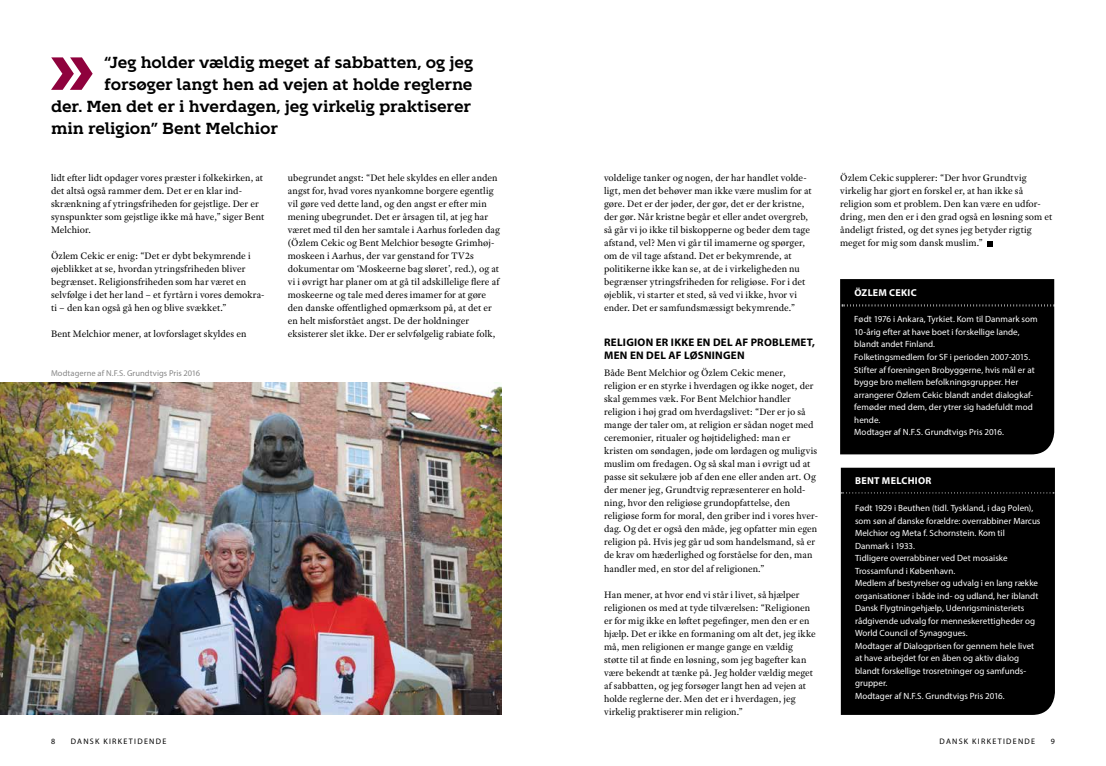
<style>
.page{position:relative;width:1106px;height:766px;background:#fff}
.page>*{position:absolute;margin:0;border:0;box-sizing:border-box;transform-origin:0 0}
.t1{font:700 16px "Kontrapunkt Bob";letter-spacing:-.005em;color:#000}
.t2{font:700 11px/13px "Myriad Pro";letter-spacing:.025em;color:#000}
.t3{font:10px/13px "Adobe Text Pro";letter-spacing:.005em;color:#000}
.t4{font:700 10px "Myriad Pro";letter-spacing:.025em;color:#fff}
.t5{font:9px/12.5px "Myriad Pro";letter-spacing:.005em;color:#fff}
.t6{font:8.5px "Myriad Pro";letter-spacing:.01em;color:#878787}
.t7{font:8px "Myriad Pro";letter-spacing:.16em;color:#000}
</style>
<div class="page">
<div style="left:840px;top:467px;width:214px;height:247px;background:#000"></div>
<svg style="left:841px;top:492px;width:213px;height:1px"></svg>
<svg style="left:51px;top:57px;width:42px;height:33px"></svg>
<div style="left:840px;top:279px;width:214px;height:175px;background:#000"></div>
<svg style="left:842px;top:304px;width:212px;height:2px"></svg>
<img style="left:0;top:383px;width:502px;height:331px">
<svg style="left:987px;top:241px;width:5px;height:5px"></svg>
<h1 class="t1" style="left:104px;top:54px;width:370px">“Jeg holder vældig meget af sabbatten, og jeg</h1>
<h1 class="t1" style="left:104px;top:76px;width:370px">forsøger langt hen ad vejen at holde reglerne</h1>
<h1 class="t1" style="left:51px;top:98px;width:421px">der. Men det er i hverdagen, jeg virkelig praktiserer</h1>
<h1 class="t1" style="left:51px;top:120px;width:228px">min religion” Bent Melchior</h1>
<p class="t3" style="left:51px;top:171px;width:215px">lidt efter lidt opdager vores præster i folkekirken, at det altså også rammer dem. Det er en klar ind&shy;skrænkning af ytringsfriheden for gejstlige. Der er synspunkter som gejstlige ikke må have,” siger Bent Melchior.</p>
<p class="t3" style="left:51px;top:249px;width:215px">Özlem Cekic er enig: “Det er dybt bekymrende i øjeblikket at se, hvordan ytringsfriheden bliver begrænset. Religionsfriheden som har været en selvfølge i det her land – et fyrtårn i vores demokra&shy;ti – den kan også gå hen og blive svækket.”</p>
<p class="t3" style="left:51px;top:327px;width:197px">Bent Melchior mener, at lovforslaget skyldes en</p>
<p class="t6" style="left:51px;top:367px;width:151px">Modtagerne af N.F.S. Grundtvigs Pris 2016</p>
<p class="t3" style="left:288px;top:171px;width:214px">ubegrundet angst: “Det hele skyldes en eller anden angst for, hvad vores nyankomne borgere egentlig vil gøre ved dette land, og den angst er efter min mening ubegrundet. Det er årsagen til, at jeg har været med til den her samtale i Aarhus forleden dag (Özlem Cekic og Bent Melchior besøgte Grimhøj&shy;moskeen i Aarhus, der var genstand for TV2s dokumentar om ‘Moskeerne bag sløret’, red.), og at vi i øvrigt har planer om at gå til adskillelige flere af moskeerne og tale med deres imamer for at gøre den danske offentlighed opmærksom på, at det er en helt misforstået angst. De der holdninger eksisterer slet ikke. Der er selvfølgelig rabiate folk,</p>
<p class="t7" style="left:51px;top:735px;width:6px">8</p>
<p class="t7" style="left:71px;top:735px;width:97px">DANSK KIRKETIDENDE</p>
<p class="t3" style="left:604px;top:171px;width:209px">voldelige tanker og nogen, der har handlet volde&shy;ligt, men det behøver man ikke være muslim for at gøre. Det er der jøder, der gør, det er der kristne, der gør. Når kristne begår et eller andet overgreb, så går vi jo ikke til biskopperne og beder dem tage afstand, vel? Men vi går til imamerne og spørger, om de vil tage afstand. Det er bekymrende, at politikerne ikke kan se, at de i virkeligheden nu begrænser ytringsfriheden for religiøse. For i det øjeblik, vi starter et sted, så ved vi ikke, hvor vi ender. Det er samfundsmæssigt bekymrende.”</p>
<p class="t2" style="left:604px;top:335px;width:212px">RELIGION ER IKKE EN DEL AF PROBLEMET,<br>MEN EN DEL AF LØSNINGEN</p>
<p class="t3" style="left:604px;top:366px;width:216px">Både Bent Melchior og Özlem Cekic mener, religion er en styrke i hverdagen og ikke noget, der skal gemmes væk. For Bent Melchior handler religion i høj grad om hverdagslivet: “Der er jo så mange der taler om, at religion er sådan noget med ceremonier, ritualer og højtidelighed: man er kristen om søndagen, jøde om lørdagen og muligvis muslim om fredagen. Og så skal man i øvrigt ud at passe sit sekulære job af den ene eller anden art. Og der mener jeg, Grundtvig repræsenterer en hold&shy;ning, hvor den religiøse grundopfattelse, den religiøse form for moral, den griber ind i vores hver&shy;dag. Og det er også den måde, jeg opfatter min egen religion på. Hvis jeg går ud som handelsmand, så er de krav om hæderlighed og forståelse for den, man handler med, en stor del af religionen.”</p>
<p class="t3" style="left:604px;top:587px;width:213px">Han mener, at hvor end vi står i livet, så hjælper religionen os med at tyde tilværelsen: “Religionen er for mig ikke en løftet pegefinger, men den er en hjælp. Det er ikke en formaning om alt det, jeg ikke må, men religionen er mange gange en vældig støtte til at finde en løsning, som jeg bagefter kan være bekendt at tænke på. Jeg holder vældig meget af sabbatten, og jeg forsøger langt hen ad vejen at holde reglerne der. Men det er i hverdagen, jeg virkelig praktiserer min religion.”</p>
<p class="t3" style="left:840px;top:171px;width:214px">Özlem Cekic supplerer: “Der hvor Grundtvig virkelig har gjort en forskel er, at han ikke så religion som et problem. Den kan være en udfor&shy;dring, men den er i den grad også en løsning som et åndeligt fristed, og det synes jeg betyder rigtig meget for mig som dansk muslim.”</p>
<p class="t4" style="left:854px;top:286px;width:64px">ÖZLEM CEKIC</p>
<p class="t5" style="left:854px;top:313px;width:185px">Født 1976 i Ankara, Tyrkiet. Kom til Danmark som 10-årig efter at have boet i forskellige lande, blandt andet Finland.<br>Folketingsmedlem for SF i perioden 2007-2015.<br>Stifter af foreningen Brobyggerne, hvis mål er at bygge bro mellem befolkningsgrupper. Her arrangerer Özlem Cekic blandt andet dialogkaf&shy;femøder med dem, der ytrer sig hadefuldt mod hende.<br>Modtager af N.F.S. Grundtvigs Pris 2016.</p>
<p class="t4" style="left:855px;top:474px;width:78px">BENT MELCHIOR</p>
<p class="t5" style="left:855px;top:501px;width:187px">Født 1929 i Beuthen (tidl. Tyskland, i dag Polen), som søn af danske forældre: overrabbiner Marcus Melchior og Meta f. Schornstein. Kom til Danmark i 1933.<br>Tidligere overrabbiner ved Det mosaiske Trossamfund i København.<br>Medlem af bestyrelser og udvalg i en lang række organisationer i både ind- og udland, her iblandt Dansk Flygtningehjælp, Udenrigsministeriets rådgivende udvalg for menneskerettigheder og World Council of Synagogues.<br>Modtager af Dialogprisen for gennem hele livet at have arbejdet for en åben og aktiv dialog blandt forskellige trosretninger og samfunds&shy;grupper.<br>Modtager af N.F.S. Grundtvigs Pris 2016.</p>
<p class="t7" style="left:939px;top:735px;width:97px">DANSK KIRKETIDENDE</p>
<p class="t7" style="left:1050px;top:735px;width:6px">9</p>
</div>
